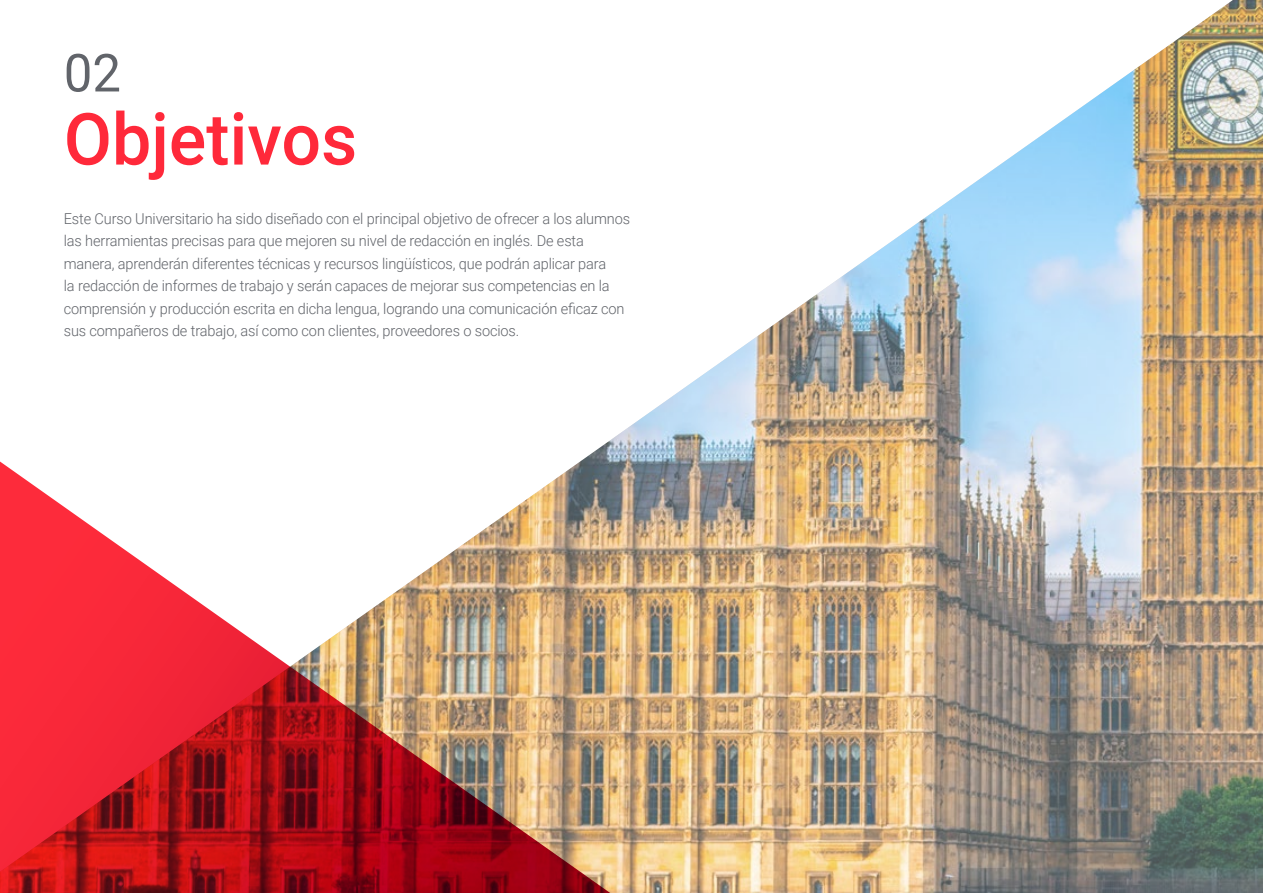
<style>
.page{position:relative;width:1263px;height:893px;background:#fff}
.page>*{position:absolute;margin:0;border:0;box-sizing:border-box;transform-origin:0 0}
.t1{font:500 72px "Roboto";color:#ff293a}
.t2{font:52.5px "Roboto";color:#61646a}
.t3{font:300 15px/22.5px "Roboto";letter-spacing:-.01em;color:#61646a}
</style>
<div class="page">
<img style="left:602px;top:0;width:661px;height:893px">
<img style="left:0;top:446px;width:640px;height:447px">
<h2 class="t2" style="left:64px;top:36px;width:59px">02</h2>
<h1 class="t1" style="left:64px;top:89px;width:295px">Objetivos</h1>
<p class="t3" style="left:64px;top:207px;width:568px">Este Curso Universitario ha sido diseñado con el principal objetivo de ofrecer a los alumnos las herramientas precisas para que mejoren su nivel de redacción en inglés. De esta manera, aprenderán diferentes técnicas y recursos lingüísticos, que podrán aplicar para<br>la redacción de informes de trabajo y serán capaces de mejorar sus competencias en la comprensión y producción escrita en dicha lengua, logrando una comunicación eficaz con sus compañeros de trabajo, así como con clientes, proveedores o socios.</p>
</div>
